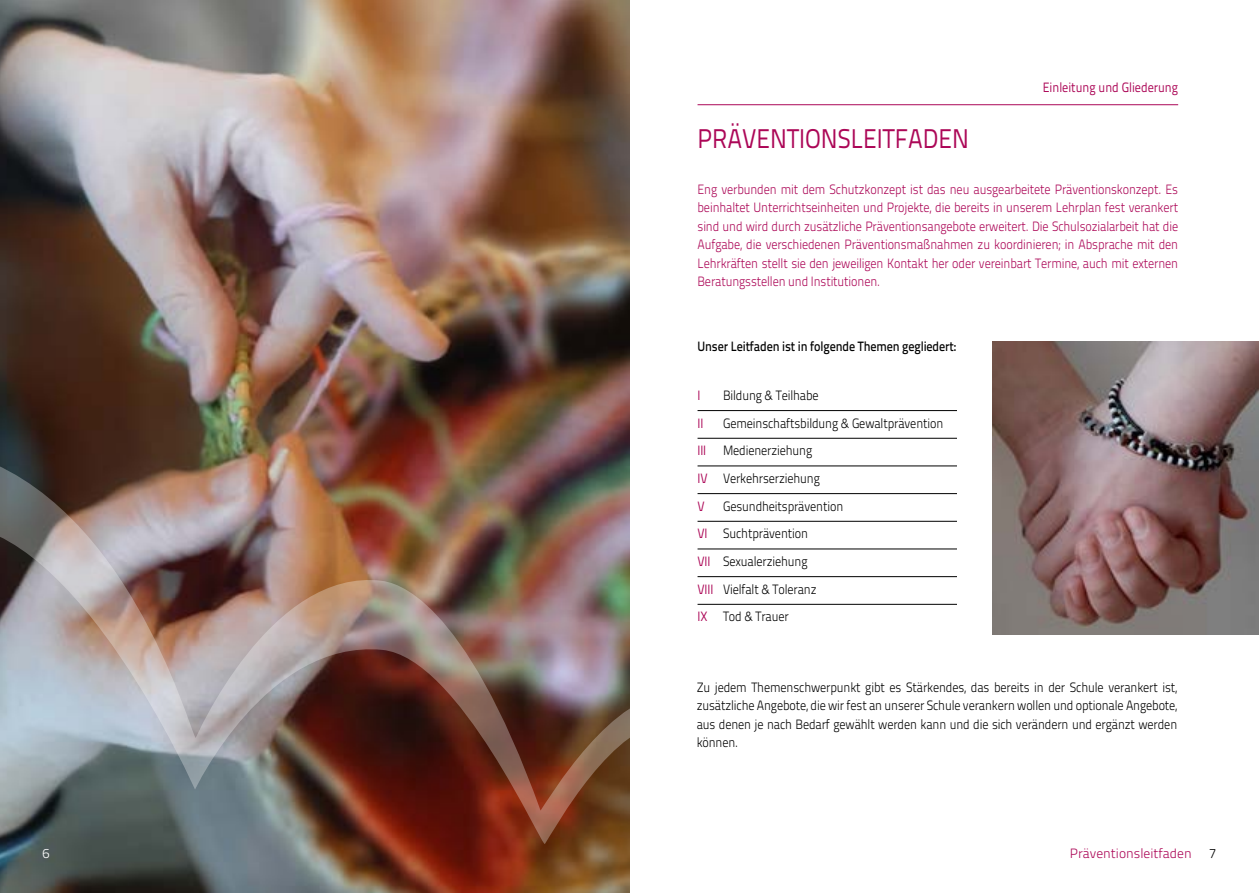
<style>
.page{position:relative;width:1259px;height:893px;background:#fff}
.page>*{position:absolute;margin:0;border:0;box-sizing:border-box;transform-origin:0 0}
.t1{font:27px "Titillium Text 25 L 400 wt";color:#ac0757;scale:.9 1}
.t2{font:13.5px/18.5px "Titillium Text 25 L 250 wt";letter-spacing:-.01em;color:#ac0757;text-align:justify;scale:.9 1}
.t3{font:13.5px/27.6px "Titillium Text 25 L 250 wt";letter-spacing:-.01em;color:#000;scale:.9 1}
.t4{font:13.5px "Titillium Text 25 L 600 wt";letter-spacing:-.01em;color:#000;scale:.9 1}
.t5{font:13.5px "Titillium Text 25 L 400 wt";color:#ac0757;scale:.9 1}
.t6{font:13.5px "Titillium Text 25 L 250 wt";letter-spacing:-.01em;color:#ac0757}
.t7{font:13.5px "Titillium Text 25 L 250 wt";color:#fff}
.t8{font:13.5px "Titillium Text 25 L 250 wt";letter-spacing:-.01em;color:#000}
.s1{font-family:"Titillium Text 25 L 400 wt";color:#ac0757}
</style>
<div class="page">
<img style="left:0;top:0;width:629px;height:434px">
<hr style="left:697px;top:104px;width:481px;height:1px;background:#ac0757">
<img style="left:0;top:434px;width:630px;height:459px">
<hr style="left:697px;top:410px;width:260px;height:1px;background:#000">
<hr style="left:697px;top:438px;width:260px;height:1px;background:#000">
<hr style="left:697px;top:466px;width:260px;height:1px;background:#000">
<hr style="left:697px;top:493px;width:260px;height:1px;background:#000">
<hr style="left:697px;top:521px;width:260px;height:1px;background:#000">
<hr style="left:697px;top:549px;width:260px;height:1px;background:#000">
<hr style="left:697px;top:576px;width:260px;height:1px;background:#000">
<hr style="left:697px;top:604px;width:260px;height:1px;background:#000">
<img style="left:992px;top:342px;width:267px;height:293px">
<h1 class="t1" style="left:697px;top:118px;width:303px">Präventionsleitfaden</h1>
<p class="t5" style="left:1042px;top:78px;width:152px">Einleitung und Gliederung</p>
<p class="t2" style="left:697px;top:179px;width:535px">Eng verbunden mit dem Schutzkonzept ist das neu ausgearbeitete Präventionskonzept. Es beinhaltet Unterrichtseinheiten und Projekte, die bereits in unserem Lehrplan fest verankert sind und wird durch zusätzliche Präventionsangebote erweitert. Die Schulsozialarbeit hat die Aufgabe, die verschiedenen Präventionsmaßnahmen zu koordinieren; in Absprache mit den Lehrkräften stellt sie den jeweiligen Kontakt her oder vereinbart Termine, auch mit externen Beratungsstellen und Institutionen.</p>
<p class="t4" style="left:697px;top:336px;width:289px">Unser Leitfaden ist in folgende Themen gegliedert:</p>
<p class="t5" style="left:697px;top:385px;width:3px">I</p>
<p class="t3" style="left:723px;top:381px;width:108px">Bildung &amp; Teilhabe</p>
<p class="t5" style="left:697px;top:413px;width:3px">II</p>
<p class="t3" style="left:723px;top:408px;width:246px">Gemeinschaftsbildung &amp; Gewaltprävention</p>
<p class="t5" style="left:697px;top:441px;width:4px">III</p>
<p class="t3" style="left:697px;top:436px;width:138px;text-indent:26px">Medienerziehung<br><span class="s1">IV</span> Verkehrserziehung</p>
<p class="t5" style="left:697px;top:496px;width:10px">V</p>
<p class="t3" style="left:723px;top:491px;width:135px">Gesundheitsprävention</p>
<p class="t5" style="left:697px;top:524px;width:10px">VI</p>
<p class="t3" style="left:697px;top:519px;width:134px;text-indent:26px">Suchtprävention<br><span class="s1">VII</span> Sexualerziehung<br><span class="s1">VIII</span> Vielfalt &amp; Toleranz<br><span class="s1">IX</span> Tod &amp; Trauer</p>
<p class="t3" style="left:696px;top:677px;width:535px;line-height:18.5px;text-align:justify">Zu jedem Themenschwerpunkt gibt es Stärkendes, das bereits in der Schule verankert ist, zusätzliche Angebote, die wir fest an unserer Schule verankern wollen und optionale Angebote, aus denen je nach Bedarf gewählt werden kann und die sich verändern und ergänzt werden können.</p>
<p class="t6" style="left:1070px;top:843px;width:123px">Präventionsleitfaden</p>
<p class="t7" style="left:43px;top:843px;width:9px">6</p>
<p class="t8" style="left:1209px;top:843px;width:9px">7</p>
</div>
